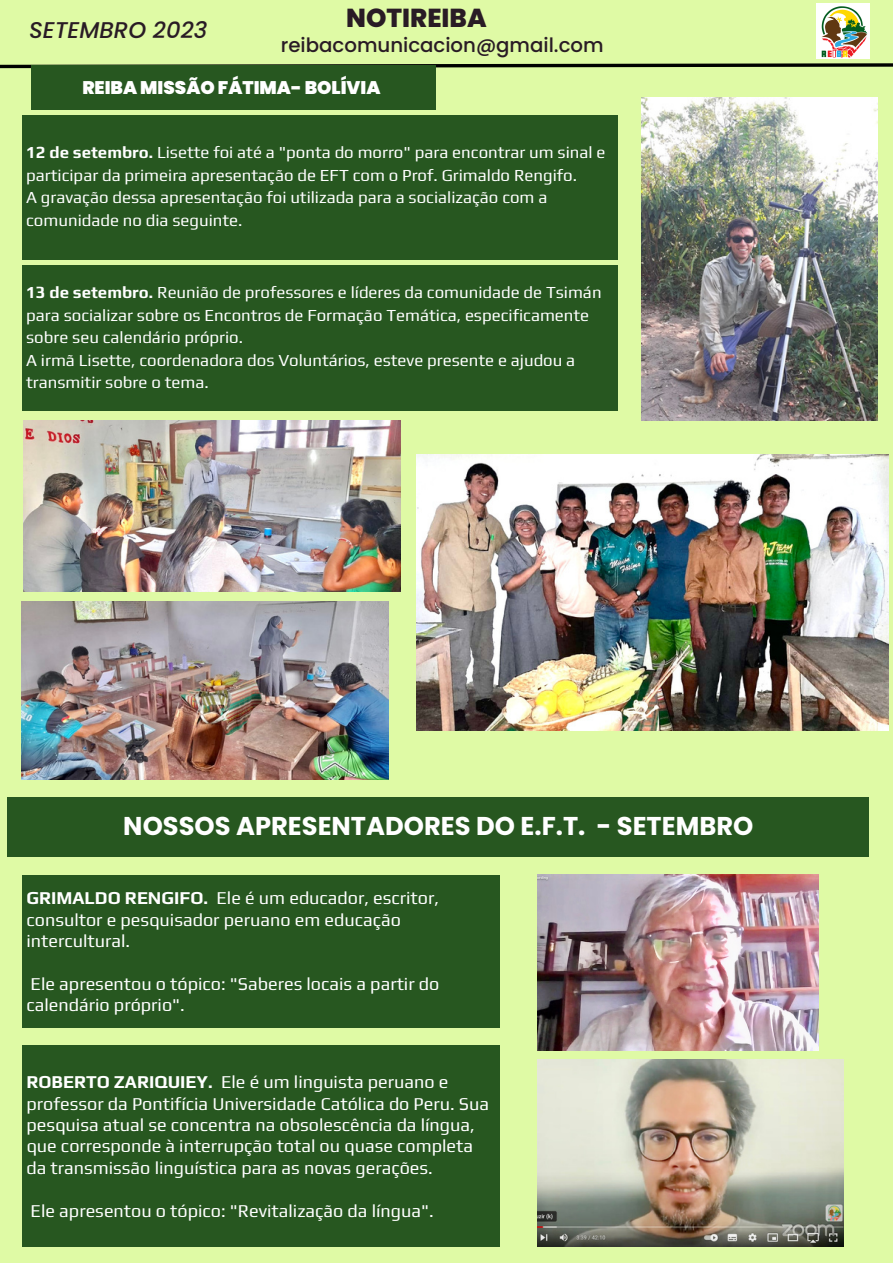
<style>
.page{position:relative;width:893px;height:1264px;background:#fff}
.page>*{position:absolute;margin:0;border:0;box-sizing:border-box;transform-origin:0 0}
.t1{font:800 25.95px "Poppins";color:#291b25}
.t2{font:700 25.8px "Poppins";color:#fff}
.t3{font:italic 500 22.8px "Poppins";color:#291b25}
.t4{font:500 19.8px "Poppins";color:#291b25}
.t5{font:900 18.3px "Poppins";color:#fff}
.t6{font:18px/21.3px "Play";color:#fff}
.t7{font:16.8px/22.5px "Play";color:#fff}
.s1{font-weight:700}
</style>
<div class="page">
<div style="left:0;top:0;width:892px;height:1262px;background:#dffaa5"></div>
<svg style="left:0;top:63px;width:892px;height:7px"></svg>
<img style="left:816px;top:3px;width:53px;height:56px">
<div style="left:31px;top:66px;width:404px;height:44px;background:#275720"></div>
<div style="left:22px;top:115px;width:595px;height:145px;background:#275720"></div>
<img style="left:641px;top:98px;width:236px;height:322px">
<div style="left:22px;top:265px;width:595px;height:146px;background:#275720"></div>
<img style="left:23px;top:421px;width:377px;height:171px">
<img style="left:416px;top:454px;width:472px;height:276px">
<img style="left:22px;top:601px;width:366px;height:178px">
<div style="left:8px;top:797px;width:861px;height:60px;background:#275720"></div>
<div style="left:22px;top:875px;width:477px;height:152px;background:#275720"></div>
<div style="left:22px;top:1045px;width:477px;height:201px;background:#275720"></div>
<img style="left:537px;top:875px;width:281px;height:175px">
<img style="left:537px;top:1059px;width:306px;height:187px">
<p class="t3" style="left:29px;top:14px;width:179px">SETEMBRO 2023</p>
<p class="t1" style="left:346px;top:0;width:142px">NOTIREIBA</p>
<p class="t4" style="left:281px;top:31px;width:324px">reibacomunicacion@gmail.com</p>
<p class="t5" style="left:82px;top:75px;width:299px">REIBA MISSÃO FÁTIMA- BOLÍVIA</p>
<p class="t7" style="left:26px;top:141px;width:580px"><span class="s1">12 de setembro.</span> Lisette foi até a "ponta do morro" para encontrar um sinal e participar da primeira apresentação de EFT com o Prof. Grimaldo Rengifo.</p>
<p class="t7" style="left:26px;top:186px;width:522px">A gravação dessa apresentação foi utilizada para a socialização com a comunidade no dia seguinte.</p>
<p class="t7" style="left:26px;top:281px;width:577px"><span class="s1">13 de setembro.</span> Reunião de professores e líderes da comunidade de Tsimán para socializar sobre os Encontros de Formação Temática, especificamente sobre seu calendário próprio.</p>
<p class="t7" style="left:26px;top:348px;width:550px">A irmã Lisette, coordenadora dos Voluntários, esteve presente e ajudou a transmitir sobre o tema.</p>
<p class="t2" style="left:123px;top:807px;width:631px">NOSSOS APRESENTADORES DO E.F.T. - SETEMBRO</p>
<p class="t6" style="left:26px;top:887px;width:414px"><span class="s1">GRIMALDO RENGIFO.</span> Ele é um educador, escritor, consultor e pesquisador peruano em educação intercultural.</p>
<p class="t6" style="left:26px;top:972px;width:414px">Ele apresentou o tópico: "Saberes locais a partir do calendário próprio".</p>
<p class="t6" style="left:26px;top:1071px;width:464px"><span class="s1">ROBERTO ZARIQUIEY.</span> Ele é um linguista peruano e professor da Pontifícia Universidade Católica do Peru. Sua pesquisa atual se concentra na obsolescência da língua, que corresponde à interrupção total ou quase completa da transmissão linguística para as novas gerações.</p>
<p class="t6" style="left:31px;top:1199px;width:404px">Ele apresentou o tópico: "Revitalização da língua".</p>
</div>
